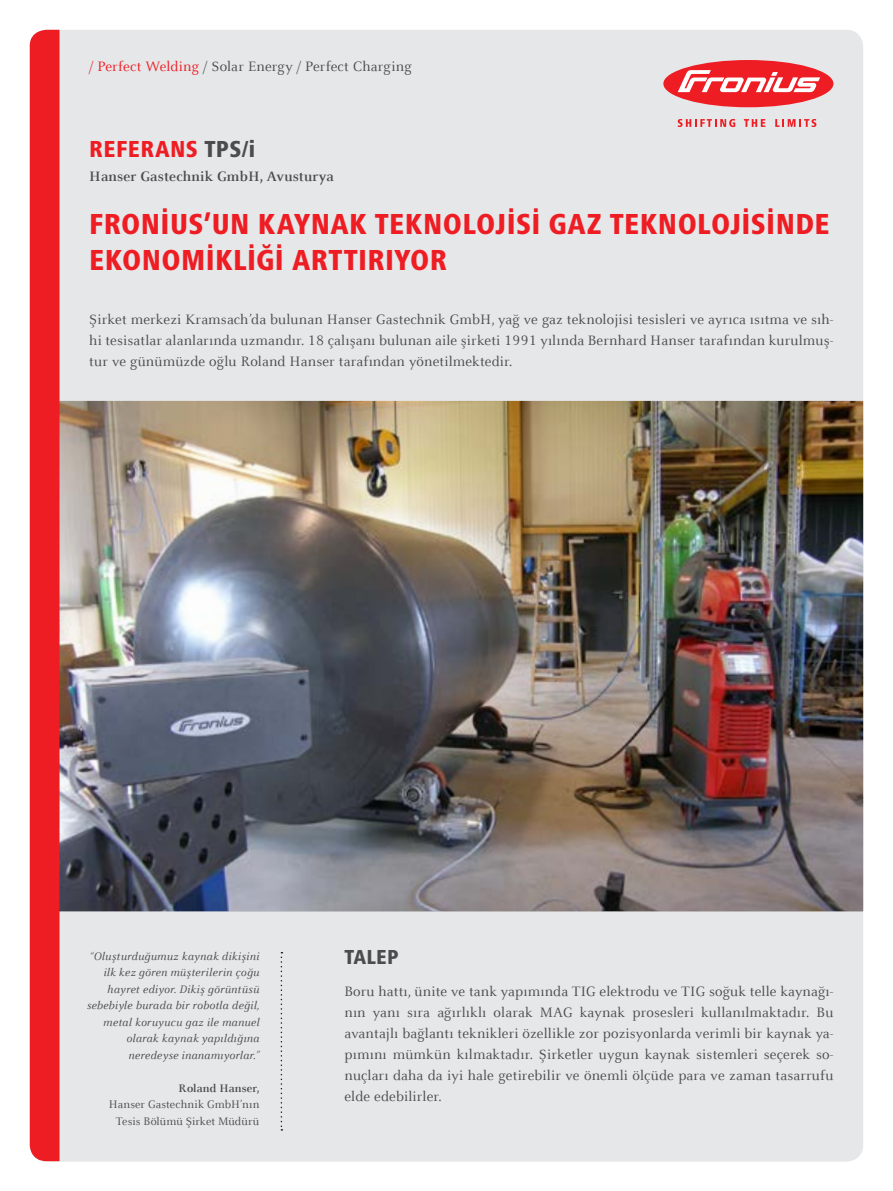
<style>
.page{position:relative;width:893px;height:1191px;background:#fff}
.page>*{position:absolute;margin:0;border:0;box-sizing:border-box;transform-origin:0 0}
.t1{font:800 condensed 30px/36px "Frutiger Next LTW1 G";letter-spacing:.01em;color:#ee1d23}
.t2{font:800 condensed 24px "Frutiger Next LTW1 G";letter-spacing:.015em;color:#ee1d23}
.t3{font:800 condensed 21px "Frutiger Next LTW1 G";letter-spacing:.01em;color:#4b4c4d}
.t4{font:15px/21px "Celeste Offc Pro";letter-spacing:.01em;color:#4b4c4d;text-align:justify}
.t5{font:700 15px "Celeste Offc Pro";letter-spacing:.01em;color:#4b4c4d}
.t6{font:italic 12px/16.5px "Celeste Offc Pro";letter-spacing:.02em;color:#4b4c4d;text-align:right}
.t7{font:12px/16.5px "Celeste Offc Pro";letter-spacing:.005em;color:#4b4c4d;text-align:center}
.t8{font:700 12px "Celeste Offc Pro";letter-spacing:.005em;color:#4b4c4d}
.s1{color:#ee1d23}
.s2{color:#4b4c4d}
</style>
<div class="page">
<div style="left:30px;top:30px;width:833px;height:1131px;background:#e6e7e9;border-radius:17px"></div>
<div style="left:663px;top:60px;width:170px;height:47px;background:#ee1d23;border-radius:50%"></div>
<svg style="left:678px;top:70px;width:142px;height:22px"></svg>
<svg style="left:678px;top:119px;width:57px;height:8px"></svg>
<svg style="left:744px;top:119px;width:21px;height:8px"></svg>
<svg style="left:775px;top:119px;width:41px;height:8px"></svg>
<img style="left:60px;top:401px;width:803px;height:510px">
<div style="left:30px;top:30px;width:30px;height:1131px;background:#ee1d23"></div>
<svg style="left:281px;top:952px;width:1px;height:178px"></svg>
<p class="t4" style="left:89px;top:56px;width:324px"><span class="s1">/ Perfect Welding</span> / Solar Energy / Perfect Charging</p>
<h2 class="t2" style="left:89px;top:136px;width:167px">REFERANS <span class="s2">TPS/I</span></h2>
<p class="t5" style="left:89px;top:167px;width:246px">Hanser Gastechnik GmbH, Avusturya</p>
<h1 class="t1" style="left:89px;top:206px;width:739px">FRONIUS’UN KAYNAK TEKNOLOJISI GAZ TEKNOLOJISINDE<br>EKONOMIKLIĞI ARTT</h1>
<h1 class="t1" style="left:358px;top:242px;width:88px">IRIYOR</h1>
<p class="t4" style="left:89px;top:308px;width:746px">Şirket merkezi Kramsach’da bulunan Hanser Gastechnik GmbH, yağ ve gaz teknolojisi tesisleri ve ayrıca ısıtma ve sıh&shy;hi tesisatlar alanlarında uzmandır. 18 çalışanı bulunan aile şirketi 1991 yılında Bernhard Hanser tarafından kurulmuş&shy;tur ve günümüzde oğlu Roland Hanser tarafından yönetilmektedir.</p>
<p class="t6" style="left:87px;top:947px;width:174px">“Oluşturduğumuz kaynak dikişini ilk kez gören müşterilerin çoğu hayret ediyor. Dikiş görüntüsü sebebiyle burada bir robotla değil, metal koruyucu gaz ile manuel olarak kaynak yapıldığına neredeyse inanamıyorlar.”</p>
<p class="t8" style="left:179px;top:1080px;width:82px">Roland Hanser,</p>
<p class="t7" style="left:109px;top:1096px;width:152px">Hanser Gastechnik GmbH’nın<br>Tesis Bölümü Şirket Müdürü</p>
<h3 class="t3" style="left:344px;top:945px;width:56px">TALEP</h3>
<p class="t4" style="left:344px;top:980px;width:490px">Boru hattı, ünite ve tank yapımında TIG elektrodu ve TIG soğuk telle kaynağı&shy;nın yanı sıra ağırlıklı olarak MAG kaynak prosesleri kullanılmaktadır. Bu avantajlı bağlantı teknikleri özellikle zor pozisyonlarda verimli bir kaynak ya&shy;pımını mümkün kılmaktadır. Şirketler uygun kaynak sistemleri seçerek so&shy;nuçları daha da iyi hale getirebilir ve önemli ölçüde para ve zaman tasarrufu elde edebilirler.</p>
</div>
